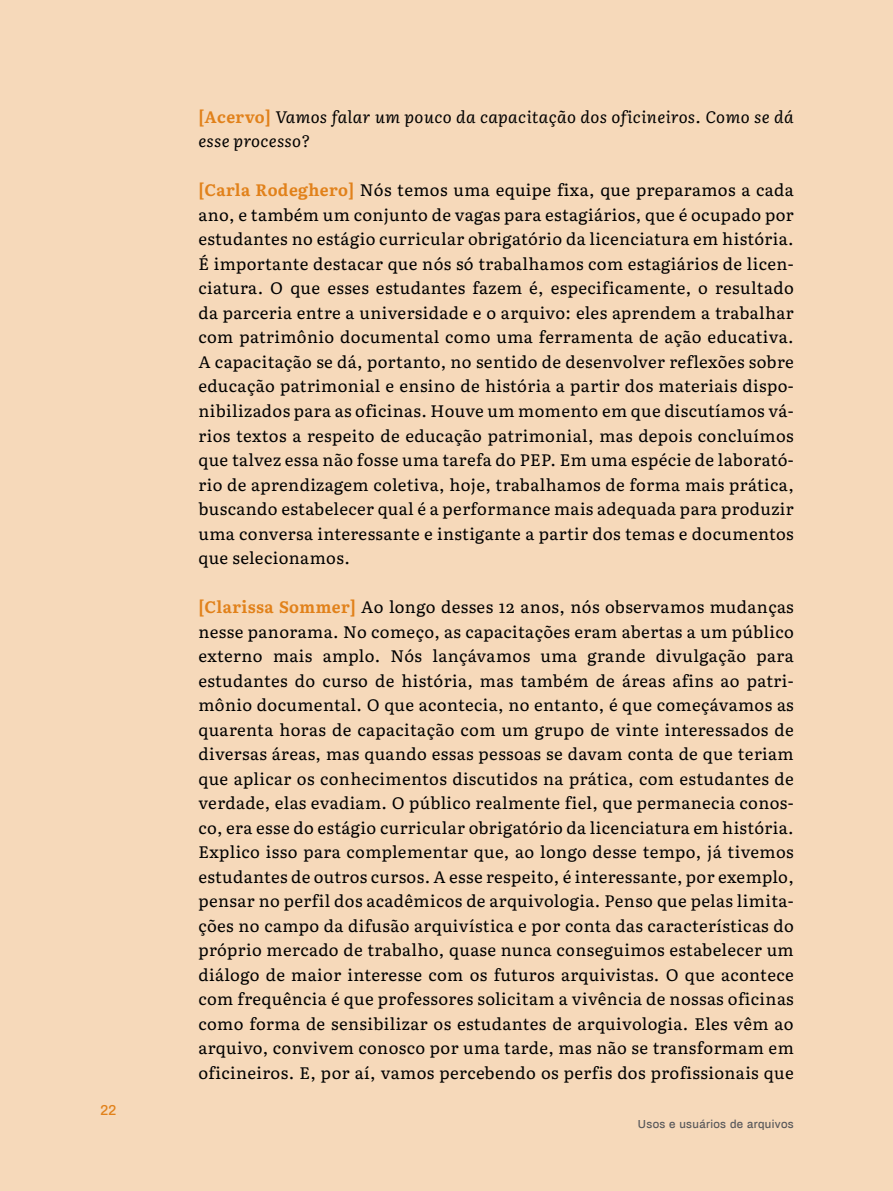
<style>
.page{position:relative;width:893px;height:1191px;background:#f6d9ba}
.page>*{position:absolute;margin:0;border:0;box-sizing:border-box;transform-origin:0 0}
.t1{font:16.62px/24.5px "Literata";letter-spacing:.025em;color:#000;text-align:justify}
.t2{font:italic 16.62px/24.5px "Literata";letter-spacing:.025em;color:#000}
.t3{font:500 14px "Archivo";color:#e1811a}
.t4{font:500 11.38px "Archivo";letter-spacing:.03em;color:#58585a}
.s1{font-weight:700;font-style:normal;color:#e1811a}
.s2{font-weight:700;color:#e1811a}
</style>
<div class="page">
<p class="t3" style="left:100px;top:1101px;width:17px">22</p>
<p class="t2" style="left:198px;top:103px;width:597px"><span class="s1">[Acervo]</span> Vamos falar um pouco da capacitação dos oficineiros. Como se dá esse processo?</p>
<p class="t1" style="left:198px;top:177px;width:597px"><span class="s2">[Carla Rodeghero]</span> Nós temos uma equipe fixa, que preparamos a cada ano, e também um conjunto de vagas para estagiários, que é ocupado por estudantes no estágio curricular obrigatório da licenciatura em história.<br>É importante destacar que nós só trabalhamos com estagiários de licen&shy;ciatura. O que esses estudantes fazem é, especificamente, o resultado da parceria entre a universidade e o arquivo: eles aprendem a trabalhar com patrimônio documental como uma ferramenta de ação educativa.<br>A capacitação se dá, portanto, no sentido de desenvolver reflexões sobre educação patrimonial e ensino de história a partir dos materiais dispo&shy;nibilizados para as oficinas. Houve um momento em que discutíamos vá&shy;rios textos a respeito de educação patrimonial, mas depois concluímos que talvez essa não fosse uma tarefa do PEP. Em uma espécie de laborató&shy;rio de aprendizagem coletiva, hoje, trabalhamos de forma mais prática, buscando estabelecer qual é a performance mais adequada para produzir uma conversa interessante e instigante a partir dos temas e documentos que selecionamos.</p>
<p class="t1" style="left:198px;top:593px;width:597px"><span class="s2">[Clarissa Sommer]</span> Ao longo desses 12 anos, nós observamos mudanças nesse panorama. No começo, as capacitações eram abertas a um público externo mais amplo. Nós lançávamos uma grande divulgação para estudantes do curso de história, mas também de áreas afins ao patri&shy;mônio documental. O que acontecia, no entanto, é que começávamos as quarenta horas de capacitação com um grupo de vinte interessados de diversas áreas, mas quando essas pessoas se davam conta de que teriam que aplicar os conhecimentos discutidos na prática, com estudantes de verdade, elas evadiam. O público realmente fiel, que permanecia conos&shy;co, era esse do estágio curricular obrigatório da licenciatura em história.<br>Explico isso para complementar que, ao longo desse tempo, já tivemos estudantes de outros cursos. A esse respeito, é interessante, por exemplo, pensar no perfil dos acadêmicos de arquivologia. Penso que pelas limita&shy;ções no campo da difusão arquivística e por conta das características do próprio mercado de trabalho, quase nunca conseguimos estabelecer um diálogo de maior interesse com os futuros arquivistas. O que acontece com frequência é que professores solicitam a vivência de nossas oficinas como forma de sensibilizar os estudantes de arquivologia. Eles vêm ao arquivo, convivem conosco por uma tarde, mas não se transformam em oficineiros. E, por aí, vamos percebendo os perfis dos profissionais que</p>
<p class="t4" style="left:638px;top:1116px;width:157px">Usos e usuários de arquivos</p>
</div>
